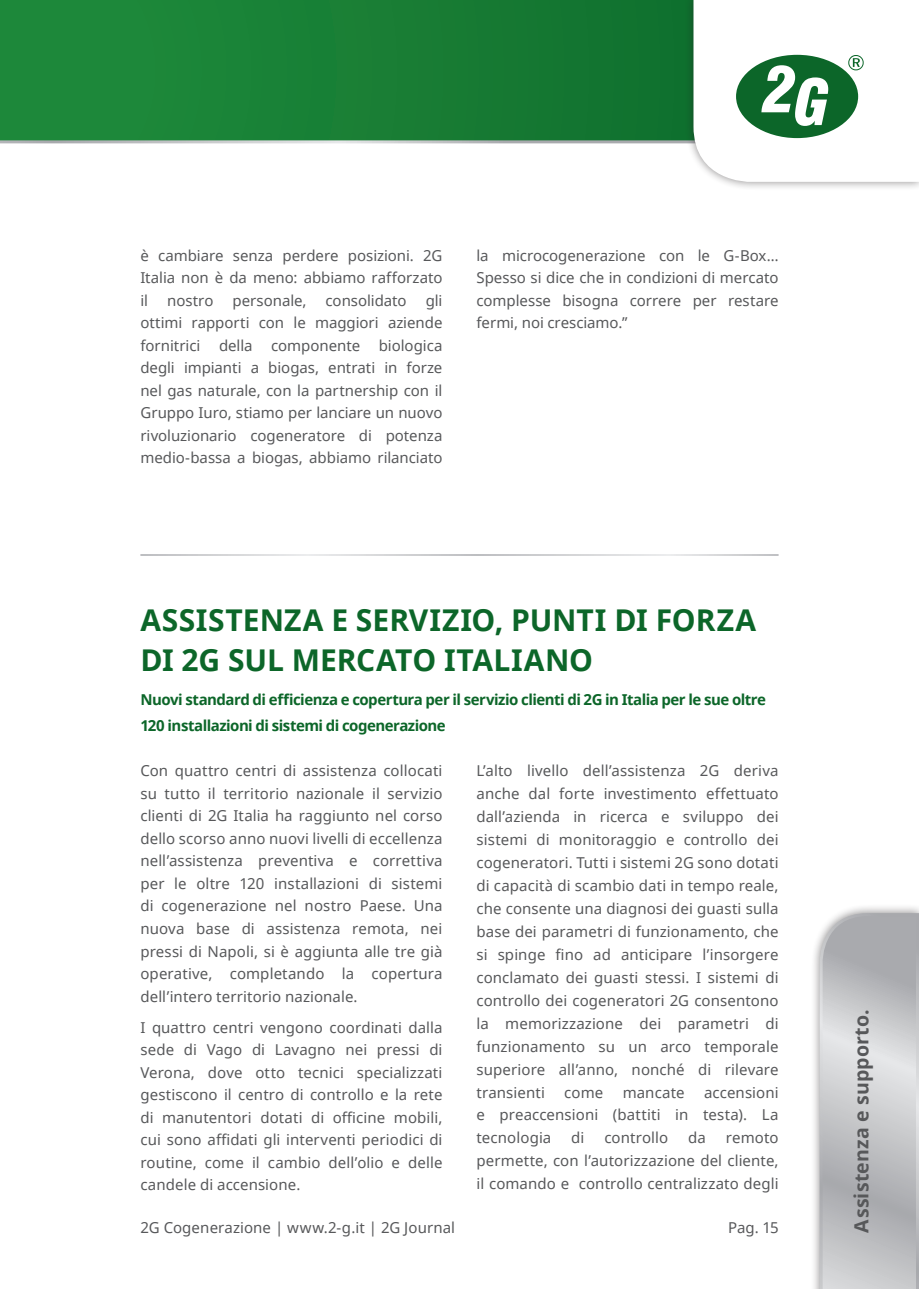
<style>
.page{position:relative;width:919px;height:1289px;background:#fff}
.page>*{position:absolute;margin:0;border:0;box-sizing:border-box;transform-origin:0 0}
.t1{font:700 30px/40.5px "Noto Sans";color:#0c6629}
.t2{font:700 19.5px "Noto Sans";letter-spacing:.01em;color:#57585a}
.t3{font:15px/22.5px "Noto Sans";letter-spacing:.005em;color:#57585a;text-align:justify}
.t4{font:700 15px/25.5px "Noto Sans";letter-spacing:-.035em;color:#0c6629}
</style>
<div class="page">
<div style="left:0;top:0;width:918px;height:140px;background:linear-gradient(to bottom,#187f35,#187f35)"></div>
<div style="left:684px;top:0;width:234px;height:191px;background:#231f20;opacity:.5"></div>
<svg style="left:693px;top:0;width:225px;height:182px"></svg>
<div style="left:810px;top:904px;width:108px;height:384px;background:#231f20;opacity:.5"></div>
<svg style="left:818px;top:911px;width:100px;height:377px;background:#c1c2c5"></svg>
<p class="t3" style="left:140px;top:243px;width:303px">è cambiare senza perdere posizioni. 2G Italia non è da meno: abbiamo rafforzato il</p>
<p class="t3" style="left:140px;top:288px;width:303px;text-indent:285px">gli ottimi rapporti con le maggiori aziende fornitrici della componente biologica degli impianti a biogas, entrati in forze nel gas naturale, con la partnership con il Gruppo Iuro, stiamo per lanciare un nuovo rivoluzionario cogeneratore di potenza medio-bassa a biogas, abbiamo rilanciato</p>
<p class="t3" style="left:167px;top:288px;width:48px">nostro</p>
<p class="t3" style="left:232px;top:288px;width:76px">personale,</p>
<p class="t3" style="left:325px;top:288px;width:82px">consolidato</p>
<p class="t3" style="left:476px;top:243px;width:303px">la microcogenerazione con le G-Box… Spesso si dice che in condizioni di mercato complesse bisogna correre per restare fermi, noi cresciamo.”</p>
<h1 class="t1" style="left:140px;top:599px;width:617px">ASSISTENZA E SERVIZIO, PUNTI DI FORZA<br>DI 2G SUL MERCATO ITALIANO</h1>
<p class="t4" style="left:140px;top:686px;width:627px">Nuovi standard di efficienza e copertura per il servizio clienti di 2G in Italia per le sue oltre<br>120 installazioni di sistemi di cogenerazione</p>
<p class="t3" style="left:140px;top:759px;width:303px">Con quattro centri di assistenza collocati su tutto il territorio nazionale il servizio clienti di 2G Italia ha raggiunto nel corso dello scorso anno nuovi livelli di eccellenza nell’assistenza preventiva e correttiva per le oltre 120 installazioni di sistemi di cogenerazione nel nostro Paese. Una nuova base di assistenza remota, nei pressi di Napoli, si è aggiunta alle tre già operative, completando la copertura dell’intero territorio nazionale.</p>
<p class="t3" style="left:140px;top:1015px;width:303px">I quattro centri vengono coordinati dalla sede di Vago di Lavagno nei pressi di Verona, dove otto tecnici specializzati gestiscono il centro di controllo e la rete di manutentori dotati di officine mobili, cui sono affidati gli interventi periodici di routine, come il cambio dell’olio e delle candele di accensione.</p>
<p class="t3" style="left:476px;top:758px;width:303px;line-height:23px">L’alto livello dell’assistenza 2G deriva anche dal forte investimento effettuato dall’azienda in ricerca e sviluppo dei sistemi di monitoraggio e controllo dei cogeneratori. Tutti i sistemi 2G sono dotati di capacità di scambio dati in tempo reale, che consente una diagnosi dei guasti sulla base dei parametri di funzionamento, che si spinge fino ad anticipare l’insorgere conclamato dei guasti stessi. I sistemi di controllo dei cogeneratori 2G consentono la memorizzazione dei parametri di funzionamento su un arco temporale superiore all’anno, nonché di rilevare transienti</p>
<p class="t3" style="left:476px;top:1080px;width:303px;line-height:23px;text-indent:227px">accensioni e preaccensioni (battiti in testa). La tecnologia</p>
<p class="t3" style="left:564px;top:1080px;width:40px">come</p>
<p class="t3" style="left:622px;top:1080px;width:63px">mancate</p>
<p class="t3" style="left:571px;top:1126px;width:15px">di</p>
<p class="t3" style="left:604px;top:1126px;width:65px">controllo</p>
<p class="t3" style="left:688px;top:1126px;width:19px">da</p>
<p class="t3" style="left:476px;top:1126px;width:303px;line-height:23px;text-indent:249px">remoto permette, con l’autorizzazione del cliente, il comando e controllo centralizzato degli</p>
<p class="t3" style="left:140px;top:1215px;width:316px">2G Cogenerazione | www.2-g.it | 2G Journal</p>
<p class="t3" style="left:728px;top:1215px;width:52px">Pag. 15</p>
<h2 class="t2" style="left:847px;top:1232px;width:225px;rotate:-90deg">Assistenza e supporto.</h2>
</div>
